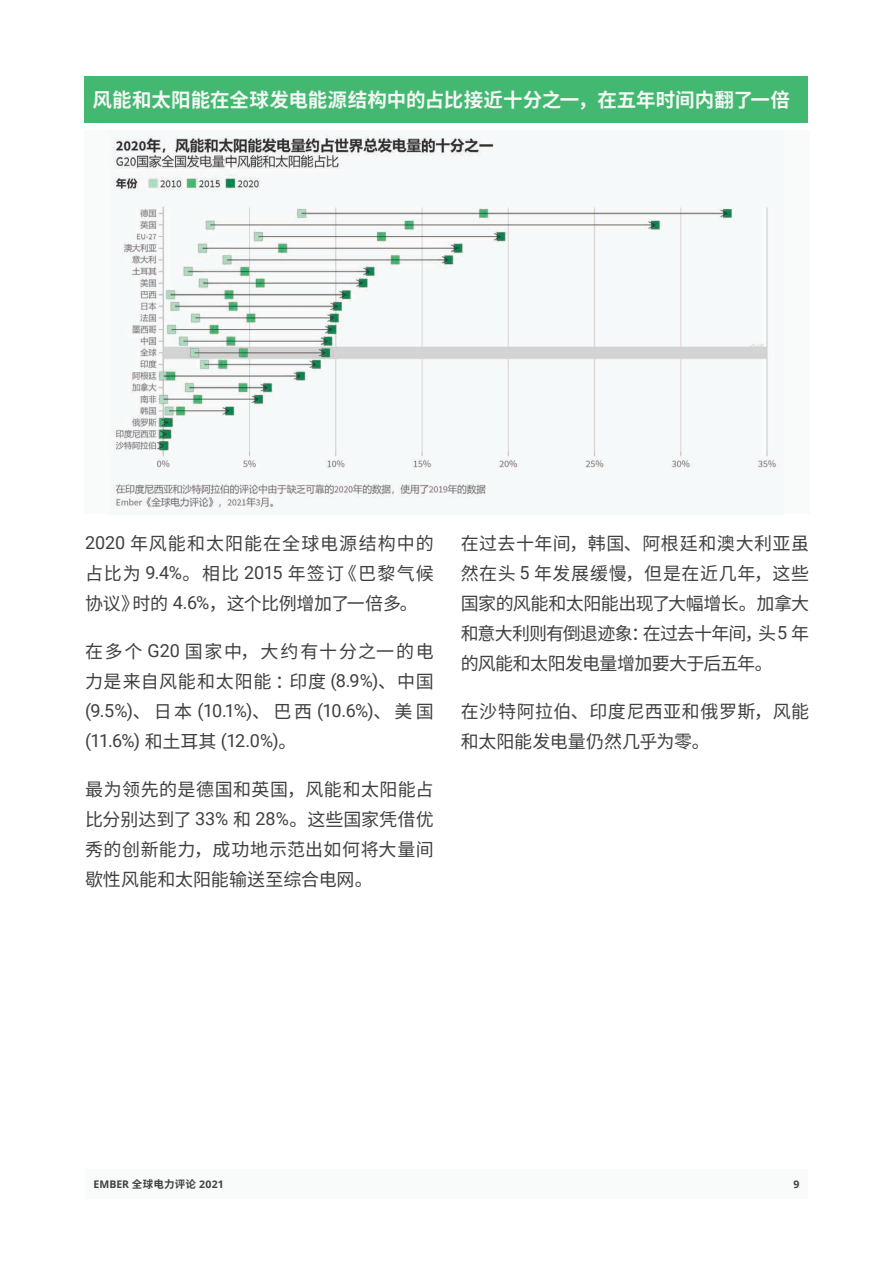
<style>
.page{position:relative;width:893px;height:1263px;background:#fff}
.page>*{position:absolute;margin:0;border:0;box-sizing:border-box;transform-origin:0 0}
.t1{font:700 19.5px "Source Han Sans SC";color:#f5f7f7}
.t2{font:18px/30px "Source Han Sans SC";letter-spacing:.01em;color:#404040;text-align:justify}
.t3{font:18px/30px "Roboto";letter-spacing:-.06em;color:#404040}
.t4{font:18px/30px "Source Han Sans SC";letter-spacing:.05em;color:#404040}
.t5{font:700 10.5px "Open Sans";color:#404040}
.s1{font-family:"Roboto"}
.s2{font-family:"Source Han Sans SC"}
</style>
<div class="page">
<div style="left:85px;top:1169px;width:723px;height:30px;background:#f9fafa"></div>
<div style="left:84px;top:77px;width:724px;height:46px;background:#43b870"></div>
<div style="left:84px;top:130px;width:725px;height:384px;background:#f9fafa"></div>
<img style="left:113px;top:135px;width:664px;height:374px">
<p class="t1" style="left:93px;top:88px;width:699px">风能和太阳能在全球发电能源结构中的占比接近十分之一，在五年时间内翻了一倍</p>
<p class="t2" style="left:85px;top:529px;width:350px"><span class="s1">2020</span> 年风能和太阳能在全球电源结构中的占比为 <span class="s1">9.4%</span>。相比 <span class="s1">2015</span> 年签订《巴黎气候协议》时的 <span class="s1">4.6%</span>，这个比例增加了一倍多。</p>
<p class="t4" style="left:85px;top:637px;width:350px">在多个 <span class="s1">G20</span> 国家中，大约有十分之一的电力是来自风能和太阳能：印度 <span class="s1">(8.9%)</span>、中国</p>
<p class="t3" style="left:85px;top:695px;width:350px">(9.5%)<span class="s2">、日本</span> (10.1%)<span class="s2">、巴西</span> (10.6%)<span class="s2">、美国</span>(11.6%) <span class="s2">和土耳其</span> (12.0%)<span class="s2">。</span></p>
<p class="t2" style="left:85px;top:775px;width:350px">最为领先的是德国和英国，风能和太阳能占比分别达到了 <span class="s1">33%</span> 和 <span class="s1">28%</span>。这些国家凭借优秀的创新能力，成功地示范出如何将大量间歇性风能和太阳能输送至综合电网。</p>
<p class="t2" style="left:461px;top:529px;width:350px">在过去十年间，韩国、阿根廷和澳大利亚虽然在头 <span class="s1">5</span> 年发展缓慢，但是在近几年，这些国家的风能和太阳能出现了大幅增长。加拿大和意大利则有倒退迹象：在过去十年间，头<span class="s1">5</span> 年的风能和太阳发电量增加要大于后五年。</p>
<p class="t2" style="left:461px;top:697px;width:350px">在沙特阿拉伯、印度尼西亚和俄罗斯，风能和太阳能发电量仍然几乎为零。</p>
<p class="t5" style="left:94px;top:1176px;width:132px">EMBER <span class="s2">全球电力评论</span> 2021</p>
<p class="t5" style="left:793px;top:1177px;width:7px">9</p>
</div>
